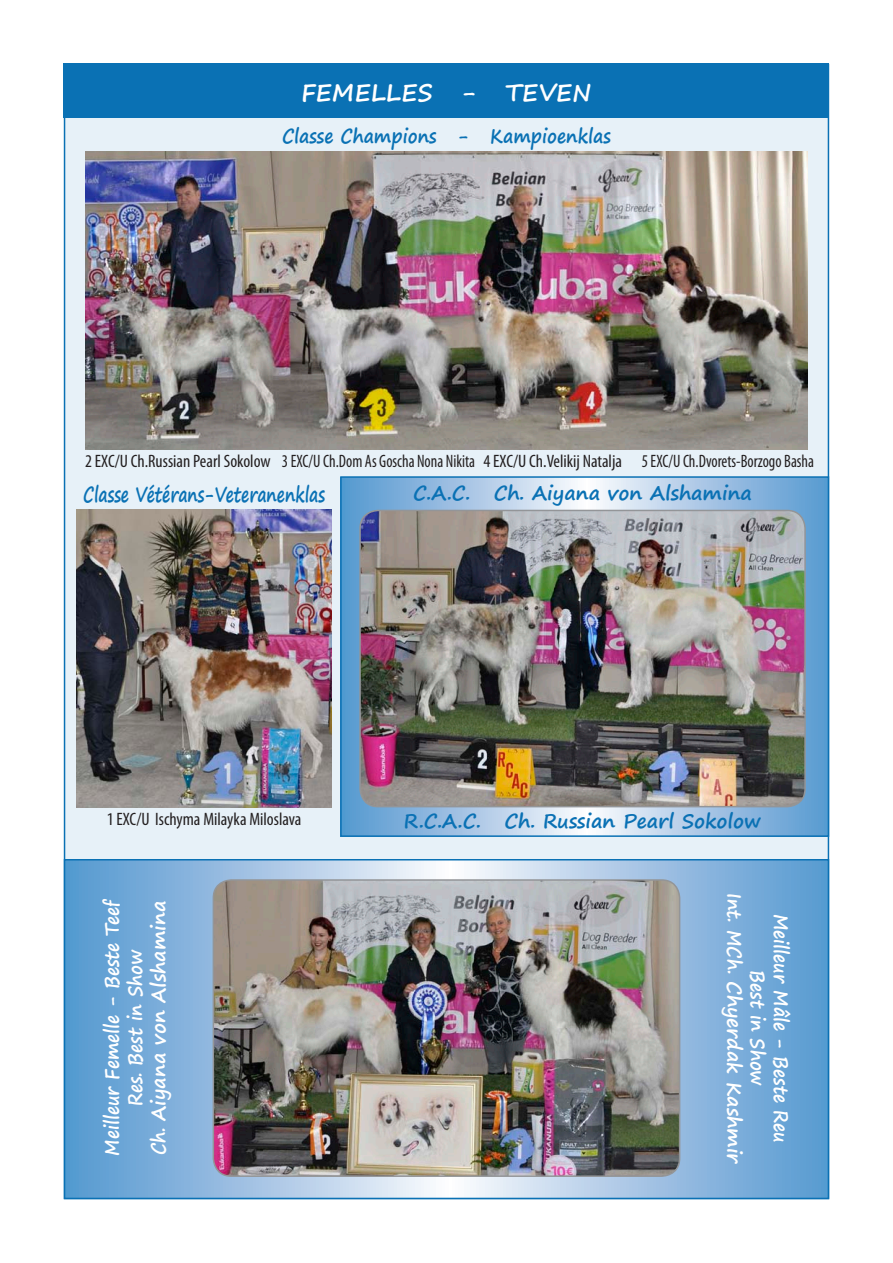
<style>
.page{position:relative;width:893px;height:1263px;background:#fff}
.page>*{position:absolute;margin:0;border:0;box-sizing:border-box;transform-origin:0 0}
.t1{font:700 24px "Segoe Print";color:#fff}
.t2{font:700 21px "Segoe Print";color:#0a71b4;scale:.75 1}
.t3{font:700 19.5px/23.4px "Segoe Print";color:#fff;text-align:center;scale:.9 1}
.t4{font:700 19.5px "Segoe Print";color:#0a71b4}
.t5{font:700 19.5px "Segoe Print";color:#0a71b4;scale:.9 1}
.t6{font:condensed 18px "Myriad Pro";color:#231f20}
</style>
<div class="page">
<div style="left:64px;top:64px;width:765px;height:1135px;background:#e7f1f8;border:2px solid #0a71b4"></div>
<svg style="left:343px;top:479px;width:483px;height:355px;background:#92bbdf"></svg>
<div style="left:340px;top:476px;width:489px;height:361px;border:2px solid #0a71b4"></div>
<svg style="left:67px;top:862px;width:759px;height:334px;background:#80b0db"></svg>
<div style="left:64px;top:859px;width:765px;height:340px;border:2px solid #0a71b4"></div>
<div style="left:64px;top:64px;width:765px;height:54px;background:#0a71b4"></div>
<img style="left:85px;top:152px;width:723px;height:297px">
<img style="left:77px;top:510px;width:255px;height:297px">
<img style="left:360px;top:510px;width:445px;height:297px">
<div style="left:359px;top:510px;width:447px;height:297px;border:2px solid #939598;border-radius:18px"></div>
<img style="left:213px;top:880px;width:467px;height:296px">
<div style="left:213px;top:879px;width:467px;height:298px;border:2px solid #939598;border-radius:18px"></div>
<p class="t1" style="left:301px;top:71px;width:292px">FEMELLES - TEVEN</p>
<p class="t5" style="left:282px;top:118px;width:367px">Classe Champions - Kampioenklas</p>
<p class="t6" style="left:85px;top:450px;width:730px">2 EXC/U Ch.Russian Pearl Sokolow 3 EXC/U Ch.Dom As Goscha Nona Nikita 4 EXC/U Ch.Velikij Natalja 5 EXC/U Ch.Dvorets-Borzogo Basha</p>
<p class="t2" style="left:83px;top:475px;width:324px">Classe Vétérans-Veteranenklas</p>
<p class="t4" style="left:413px;top:476px;width:340px">C.A.C. Ch. Aiyana von Alshamina</p>
<p class="t6" style="left:107px;top:808px;width:196px">1 EXC/U Ischyma Milayka Miloslava</p>
<p class="t4" style="left:404px;top:803px;width:359px">R.C.A.C. Ch. Russian Pearl Sokolow</p>
<p class="t3" style="left:100px;top:1156px;width:287px;rotate:-90deg">Meilleur Femelle - Beste Teef<br>Res. Best in Show<br>Ch. Aiyana von Alshamina</p>
<p class="t3" style="left:793px;top:893px;width:303px;rotate:90deg">Meilleur Mâle - Beste Reu<br>Best in Show<br>Int. MCh. Chyerdak Kashmir</p>
</div>
